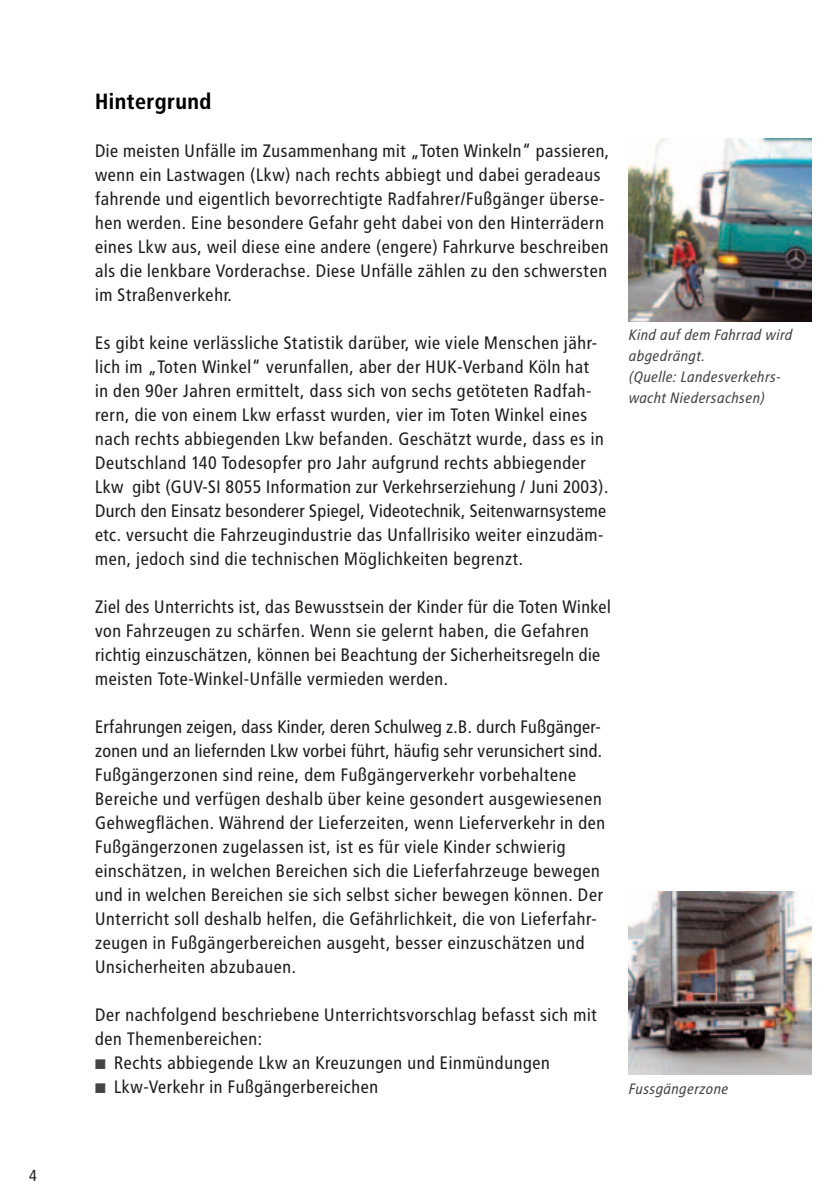
<style>
.page{position:relative;width:840px;height:1191px;background:#fff}
.page>*{position:absolute;margin:0;border:0;box-sizing:border-box;transform-origin:0 0}
.t1{font:700 22px "Transit";color:#000}
.t2{font:18px/24px "Transit";color:#1b1c20}
.t3{font:16px "Transit";color:#1b1c20}
.t4{font:italic 15px/21px "Transit";color:#464347}
.s1{color:#464347}
</style>
<div class="page">
<img style="left:628px;top:139px;width:183px;height:183px">
<img style="left:628px;top:891px;width:183px;height:183px">
<p class="t3" style="left:29px;top:1166px;width:10px">4</p>
<p class="t1" style="left:95px;top:88px;width:118px">Hintergrund</p>
<p class="t2" style="left:95px;top:139px;width:516px">Die meisten Unfälle im Zusammenhang mit „Toten Winkeln“ passieren, wenn ein Lastwagen (Lkw) nach rechts abbiegt und dabei geradeaus fahrende und eigentlich bevorrechtigte Radfahrer/Fußgänger überse&shy;hen werden. Eine besondere Gefahr geht dabei von den Hinterrädern eines Lkw aus, weil diese eine andere (engere) Fahrkurve beschreiben als die lenkbare Vorderachse. Diese Unfälle zählen zu den schwersten im Straßenverkehr.</p>
<p class="t2" style="left:95px;top:331px;width:515px">Es gibt keine verlässliche Statistik darüber, wie viele Menschen jähr&shy;lich im „Toten Winkel“ verunfallen, aber der HUK-Verband Köln hat<br>in den 90er Jahren ermittelt, dass sich von sechs getöteten Radfah&shy;rern, die von einem Lkw erfasst wurden, vier im Toten Winkel eines nach rechts abbiegenden Lkw befanden. Geschätzt wurde, dass es in Deutschland 140 Todesopfer pro Jahr aufgrund rechts abbiegender Lkw gibt (GUV-SI 8055 Information zur Verkehrserziehung / Juni 2003).<br>Durch den Einsatz besonderer Spiegel, Videotechnik, Seitenwarnsysteme etc. versucht die Fahrzeugindustrie das Unfallrisiko weiter einzudäm&shy;men, jedoch sind die technischen Möglichkeiten begrenzt.</p>
<p class="t2" style="left:95px;top:595px;width:517px">Ziel des Unterrichts ist, das Bewusstsein der Kinder für die Toten Winkel von Fahrzeugen zu schärfen. Wenn sie gelernt haben, die Gefahren richtig einzuschätzen, können bei Beachtung der Sicherheitsregeln die meisten Tote-Winkel-Unfälle vermieden werden.</p>
<p class="t2" style="left:95px;top:715px;width:512px">Erfahrungen zeigen, dass Kinder, deren Schulweg z.B. durch Fußgänger&shy;zonen und an liefernden Lkw vorbei führt, häufig sehr verunsichert sind.<br>Fußgängerzonen sind reine, dem Fußgängerverkehr vorbehaltene Bereiche und verfügen deshalb über keine gesondert ausgewiesenen Gehwegflächen. Während der Lieferzeiten, wenn Lieferverkehr in den Fußgängerzonen zugelassen ist, ist es für viele Kinder schwierig einschätzen, in welchen Bereichen sich die Lieferfahrzeuge bewegen und in welchen Bereichen sie sich selbst sicher bewegen können. Der Unterricht soll deshalb helfen, die Gefährlichkeit, die von Lieferfahr&shy;zeugen in Fußgängerbereichen ausgeht, besser einzuschätzen und Unsicherheiten abzubauen.</p>
<p class="t2" style="left:95px;top:1003px;width:503px">Der nachfolgend beschriebene Unterrichtsvorschlag befasst sich mit den Themenbereichen:</p>
<p class="t2" style="left:95px;top:1051px;width:457px"><span class="s1">■</span> Rechts abbiegende Lkw an Kreuzungen und Einmündungen</p>
<p class="t2" style="left:95px;top:1075px;width:285px"><span class="s1">■</span> Lkw-Verkehr in Fußgängerbereichen</p>
<p class="t4" style="left:628px;top:324px;width:165px">Kind auf dem Fahrrad wird abgedrängt.<br>(Quelle: Landesverkehrs&shy;wacht Niedersachsen)</p>
<p class="t4" style="left:628px;top:1078px;width:101px">Fussgängerzone</p>
</div>
